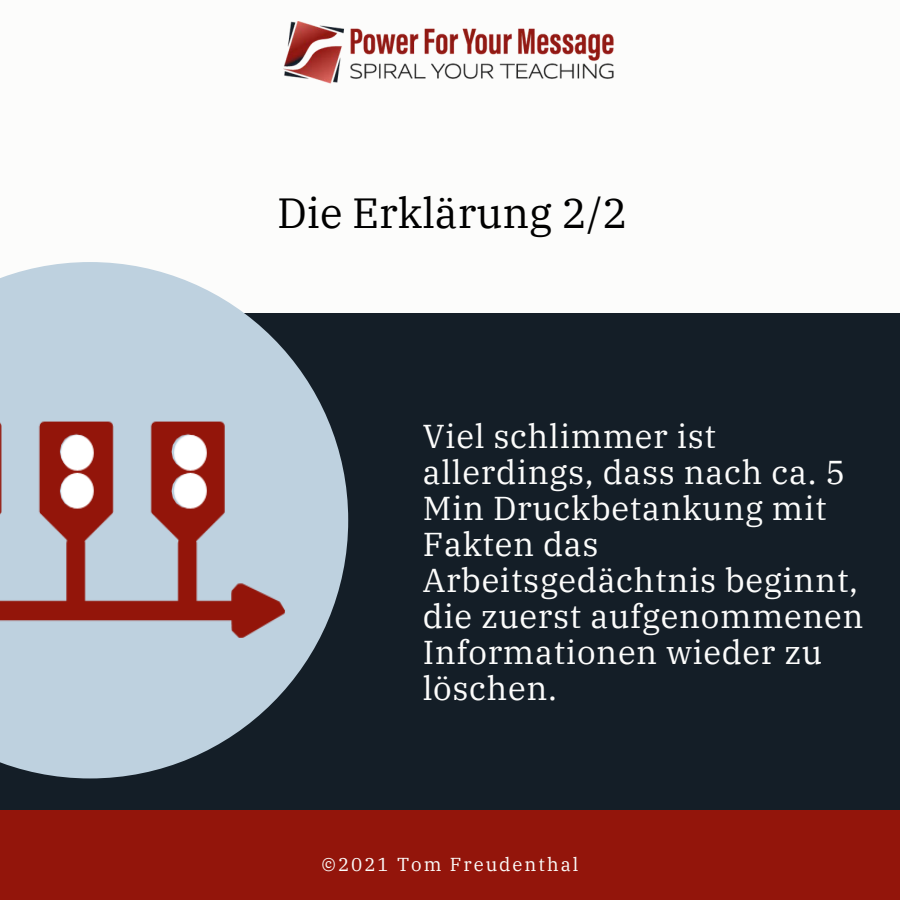
<style>
.page{position:relative;width:900px;height:900px;background:#fcfcfb}
.page>*{position:absolute;margin:0;border:0;box-sizing:border-box;transform-origin:0 0}
.t1{font:42px "IBM Plex Serif";color:#000}
.t2{font:33px/36px "IBM Plex Serif";letter-spacing:.02em;color:#fcfcfb}
.t3{font:18.7px "IBM Plex Serif";letter-spacing:.105em;color:#fcfcfb}
</style>
<div class="page">
<div style="left:0;top:810px;width:900px;height:90px;background:#93150b"></div>
<div style="left:0;top:314px;width:900px;height:496px;background:#141e27"></div>
<img style="left:0;top:262px;width:348px;height:516px">
<img style="left:284px;top:21px;width:330px;height:63px">
<p class="t1" style="left:277px;top:185px;width:352px">Die Erklärung 2/2</p>
<p class="t2" style="left:423px;top:417px;width:442px">Viel schlimmer ist allerdings, dass nach ca. 5<br>Min Druckbetankung mit<br>Fakten das<br>Arbeitsgedächtnis beginnt, die zuerst aufgenommenen<br>Informationen wieder zu löschen.</p>
<p class="t3" style="left:322px;top:852px;width:258px">©2021 Tom Freudenthal</p>
</div>
